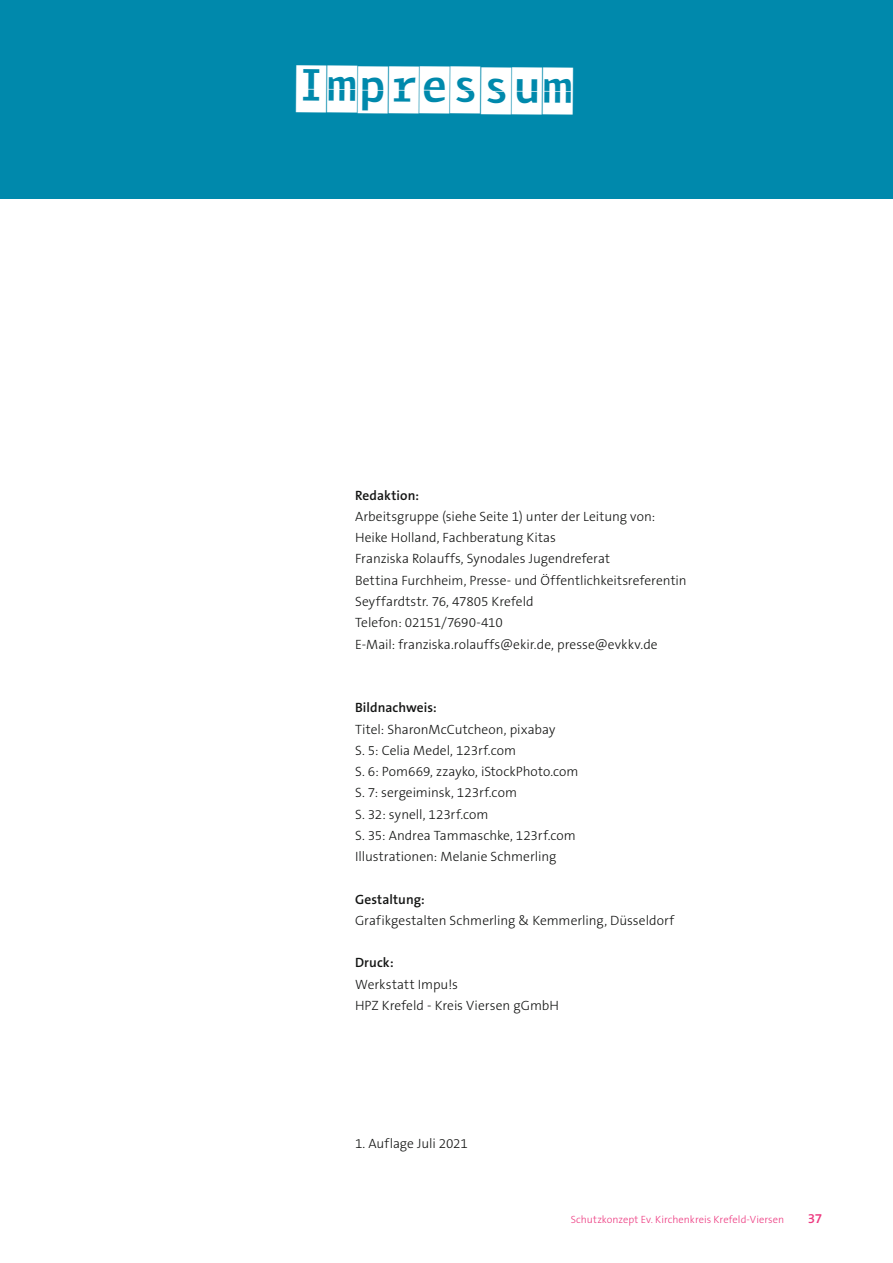
<style>
.page{position:relative;width:893px;height:1263px;background:#fff}
.page>*{position:absolute;margin:0;border:0;box-sizing:border-box;transform-origin:0 0}
.t1{font:45px "Solari";letter-spacing:.015em;color:#fff}
.t2{font:300 13.5px/21.3px "The Sans OT3";color:#131413}
.t3{font:600 13.5px "The Sans OT6";letter-spacing:.005em;color:#131413}
.t4{font:600 13.5px "The Sans OT6";color:#ed3a80}
.t5{font:300 10.5px "The Sans OT3";letter-spacing:.005em;color:#ed3a80}
</style>
<div class="page">
<div style="left:0;top:0;width:893px;height:199px;background:#0089ac"></div>
<h1 class="t1" style="left:296px;top:66px;width:278px">IMPRESSUM</h1>
<p class="t3" style="left:355px;top:486px;width:66px">Redaktion:</p>
<p class="t2" style="left:355px;top:506px;width:333px">Arbeitsgruppe (siehe Seite 1) unter der Leitung von:<br>Heike Holland, Fachberatung Kitas<br>Franziska Rolauffs, Synodales Jugendreferat<br>Bettina Furchheim, Presse- und Öffentlichkeitsreferentin Seyffardtstr. 76, 47805 Krefeld<br>Telefon: 02151/7690-410<br>E-Mail: franziska.rolauffs@ekir.de, presse@evkkv.de</p>
<p class="t3" style="left:355px;top:699px;width:83px">Bildnachweis:</p>
<p class="t2" style="left:355px;top:718px;width:225px">Titel: SharonMcCutcheon, pixabay<br>S. 5: Celia Medel, 123rf.com<br>S. 6: Pom669, zzayko, iStockPhoto.com S. 7: sergeiminsk, 123rf.com<br>S. 32: synell, 123rf.com<br>S. 35: Andrea Tammaschke, 123rf.com Illustrationen: Melanie Schmerling</p>
<p class="t3" style="left:355px;top:890px;width:71px">Gestaltung:</p>
<p class="t2" style="left:355px;top:910px;width:321px">Grafikgestalten Schmerling &amp; Kemmerling, Düsseldorf</p>
<p class="t3" style="left:355px;top:954px;width:40px">Druck:</p>
<p class="t2" style="left:355px;top:974px;width:206px">Werkstatt Impu!s<br>HPZ Krefeld - Kreis Viersen gGmbH</p>
<p class="t2" style="left:355px;top:1133px;width:114px">1. Auflage Juli 2021</p>
<p class="t5" style="left:571px;top:1212px;width:215px">Schutzkonzept Ev. Kirchenkreis Krefeld-Viersen</p>
<p class="t4" style="left:808px;top:1209px;width:16px">37</p>
</div>
